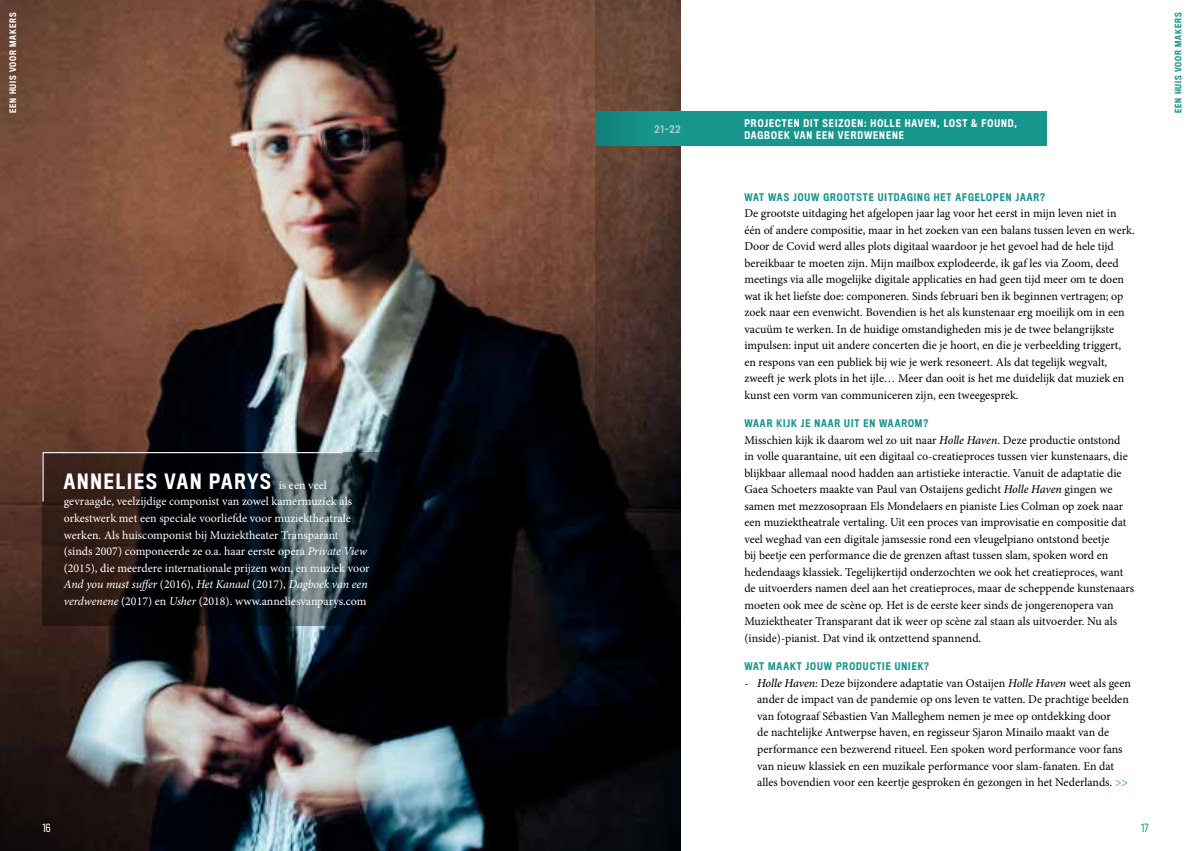
<style>
.page{position:relative;width:1191px;height:851px;background:#fff}
.page>*{position:absolute;margin:0;border:0;box-sizing:border-box;transform-origin:0 0}
.t1{font:500 19.5px "Titling Gothic FB Cond";letter-spacing:.1em;color:#fff}
.t2{font:12px/16.5px "Minion Pro";color:#000}
.t3{font:12px/16.5px "Minion Pro";color:#fff}
.t4{font:10.5px "Titling Gothic FB Cond";color:#fff}
.t5{font:10.5px "Titling Gothic FB Cond";color:#16968d}
.t6{font:500 9.75px "Titling Gothic FB Cond";letter-spacing:.1em;color:#16968d}
.t7{font:500 9.75px/12px "Titling Gothic FB Cond";letter-spacing:.1em;color:#fff}
.t8{font:500 9.75px "Titling Gothic FB Cond";color:#a7c8c4}
.t9{font:500 8.25px "Titling Gothic FB Cond";letter-spacing:.1em;color:#fff}
.t10{font:500 8.25px "Titling Gothic FB Cond";letter-spacing:.1em;color:#16968d}
.s1{font-family:"Minion Pro";font-weight:400;font-size:12px}
.s2{font-style:italic}
.s3{font-weight:500;font-style:italic}
.s4{color:#16968d}
</style>
<div class="page">
<img style="left:0;top:0;width:680px;height:850px">
<div style="left:595px;top:112px;width:452px;height:34px;background:#16968d"></div>
<svg style="left:43px;top:452px;width:353px;height:173px;background:#1d1e20"></svg>
<svg style="left:42px;top:451px;width:302px;height:51px;background:#302d2d"></svg>
<svg style="left:595px;top:0;width:56px;height:850px;background:#2d2420"></svg>
<p class="t9" style="left:8px;top:113px;width:101px;rotate:-90deg">EEN HUIS VOOR MAKERS</p>
<p class="t10" style="left:1173px;top:113px;width:101px;rotate:-90deg">EEN HUIS VOOR MAKERS</p>
<h1 class="t1" style="left:64px;top:469px;width:264px">ANNELIES VAN PARYS <span class="s1">is een veel</span></h1>
<p class="t3" style="left:64px;top:493px;width:307px">gevraagde, veelzijdige componist van zowel kamermuziek als orkestwerk met een speciale voorliefde voor muziektheatrale werken. Als huiscomponist bij Muziektheater Transparant (sinds 2007) componeerde ze o.a. haar eerste opera <span class="s2">Private View </span>(2015), die meerdere internationale prijzen won, en muziek voor <span class="s2">And you must suffer</span> (2016), <span class="s2">Het Kanaal</span> (2017), <span class="s2">Dagboek van een verdwenene</span> (2017) en <span class="s2">Usher</span> (2018). www.anneliesvanparys.com</p>
<p class="t8" style="left:654px;top:123px;width:28px">21-22</p>
<p class="t7" style="left:744px;top:117px;width:274px">PROJECTEN DIT SEIZOEN: HOLLE HAVEN, LOST &amp; FOUND,<br>DAGBOEK VAN EEN VERDWENENE</p>
<p class="t6" style="left:744px;top:191px;width:302px">WAT WAS JOUW GROOTSTE UITDAGING HET AFGELOPEN JAAR?</p>
<p class="t2" style="left:744px;top:205px;width:392px">De grootste uitdaging het afgelopen jaar lag voor het eerst in mijn leven niet in één of andere compositie, maar in het zoeken van een balans tussen leven en werk.<br>Door de Covid werd alles plots digitaal waardoor je het gevoel had de hele tijd bereikbaar te moeten zijn. Mijn mailbox explodeerde, ik gaf les via Zoom, deed meetings via alle mogelijke digitale applicaties en had geen tijd meer om te doen wat ik het liefste doe: componeren. Sinds februari ben ik beginnen vertragen; op zoek naar een evenwicht. Bovendien is het als kunstenaar erg moeilijk om in een vacuüm te werken. In de huidige omstandigheden mis je de twee belangrijkste impulsen: input uit andere concerten die je hoort, en die je verbeelding triggert, en respons van een publiek bij wie je werk resoneert. Als dat tegelijk wegvalt, zweeft je werk plots in het ijle… Meer dan ooit is het me duidelijk dat muziek en kunst een vorm van communiceren zijn, een tweegesprek.</p>
<p class="t6" style="left:744px;top:417px;width:185px">WAAR KIJK JE NAAR UIT EN WAAROM?</p>
<p class="t2" style="left:744px;top:431px;width:391px">Misschien kijk ik daarom wel zo uit naar <span class="s3">Holle Haven</span>. Deze productie ontstond<br>in volle quarantaine, uit een digitaal co-creatieproces tussen vier kunstenaars, die blijkbaar allemaal nood hadden aan artistieke interactie. Vanuit de adaptatie die Gaea Schoeters maakte van Paul van Ostaijens gedicht <span class="s3">Holle Haven</span> gingen we samen met mezzosopraan Els Mondelaers en pianiste Lies Colman op zoek naar een muziektheatrale vertaling. Uit een proces van improvisatie en compositie dat veel weghad van een digitale jamsessie rond een vleugelpiano ontstond beetje<br>bij beetje een performance die de grenzen aftast tussen slam, spoken word en hedendaags klassiek. Tegelijkertijd onderzochten we ook het creatieproces, want de uitvoerders namen deel aan het creatieproces, maar de scheppende kunstenaars moeten ook mee de scène op. Het is de eerste keer sinds de jongerenopera van Muziektheater Transparant dat ik weer op scène zal staan als uitvoerder. Nu als (inside)-pianist. Dat vind ik ontzettend spannend.</p>
<p class="t6" style="left:744px;top:660px;width:186px">WAT MAAKT JOUW PRODUCTIE UNIEK?</p>
<p class="t2" style="left:757px;top:674px;width:375px;text-indent:-13px">- <span class="s3">Holle Haven:</span> Deze bijzondere adaptatie van Ostaijen <span class="s3">Holle Haven</span> weet als geen ander de impact van de pandemie op ons leven te vatten. De prachtige beelden van fotograaf Sébastien Van Malleghem nemen je mee op ontdekking door<br>de nachtelijke Antwerpse haven, en regisseur Sjaron Minailo maakt van de performance een bezwerend ritueel. Een spoken word performance voor fans van nieuw klassiek en een muzikale performance voor slam-fanaten. En dat alles bovendien voor een keertje gesproken én gezongen in het Nederlands. <span class="s4">&gt;&gt;</span></p>
<p class="t4" style="left:43px;top:821px;width:10px">16</p>
<p class="t5" style="left:1141px;top:821px;width:9px">17</p>
</div>
